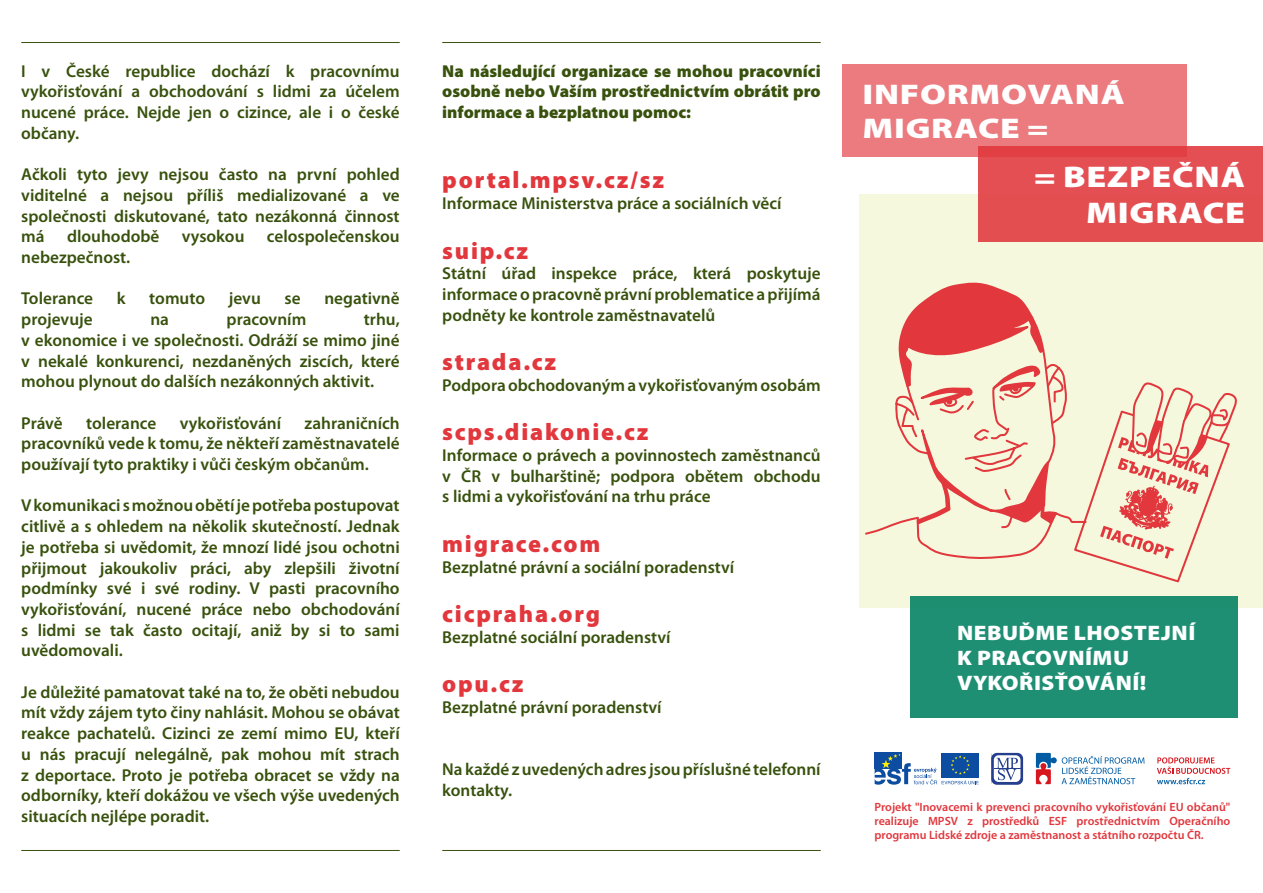
<style>
.page{position:relative;width:1263px;height:893px;background:#fff}
.page>*{position:absolute;margin:0;border:0;box-sizing:border-box;transform-origin:0 0}
.t1{font:900 30px/36px "Myriad Pro";letter-spacing:.02em;color:#fff;text-align:right;scale:1.2 1}
.t2{font:900 28.5px/34.2px "Myriad Pro";letter-spacing:.02em;color:#fff;scale:1.25 1}
.www_tab_ALT{font:900 24px "Myriad Pro";letter-spacing:.075em;color:#e1373d}
.t3{font:900 21px/25.2px "Myriad Pro";letter-spacing:.02em;color:#fff;scale:1.1 1}
.oo{font:600 17.25px/20.7px "Myriad Pro";color:#38510d;text-align:justify}
.oo_black{font:900 17.25px/20.7px "Myriad Pro";color:#38510d;text-align:justify}
.oo_black-2{font:600 12px/14.4px "Myriad Pro";color:#e1373d;text-align:justify}
</style>
<div class="page">
<hr style="left:21px;top:42px;width:379px;height:1px;background:#38510d">
<hr style="left:442px;top:42px;width:379px;height:1px;background:#38510d">
<hr style="left:21px;top:850px;width:379px;height:1px;background:#38510d">
<hr style="left:442px;top:850px;width:379px;height:1px;background:#38510d">
<div style="left:859px;top:194px;width:404px;height:413px;background:#f5f8dc"></div>
<svg style="left:864px;top:282px;width:374px;height:331px"></svg>
<div style="left:942px;top:753px;width:37px;height:25px;background:#0d4da1"></div>
<div style="left:875px;top:753px;width:27px;height:16px;background:#0d4da1"></div>
<svg style="left:875px;top:754px;width:104px;height:31px"></svg>
<svg style="left:1036px;top:753px;width:108px;height:31px"></svg>
<svg style="left:1157px;top:757px;width:73px;height:27px"></svg>
<svg style="left:991px;top:753px;width:32px;height:32px"></svg>
<div style="left:978px;top:146px;width:285px;height:95px;background:#e34e50"></div>
<div style="left:842px;top:64px;width:345px;height:92px;background:#eb7b7f"></div>
<div style="left:910px;top:596px;width:327px;height:122px;background:#1f8f74"></div>
<p class="oo" style="left:21px;top:60px;width:380px">I v České republice dochází k pracovnímu vykořisťování a obchodování s lidmi za účelem nucené práce. Nejde jen o cizince, ale i o české občany.</p>
<p class="oo" style="left:21px;top:164px;width:380px">Ačkoli tyto jevy nejsou často na první pohled viditelné a nejsou příliš medializované a ve společnosti diskutované, tato nezákonná činnost má</p>
<p class="oo" style="left:67px;top:226px;width:94px">dlouhodobě</p>
<p class="oo" style="left:182px;top:226px;width:64px">vysokou</p>
<p class="oo" style="left:267px;top:226px;width:134px">celospolečenskou</p>
<p class="oo" style="left:21px;top:246px;width:111px">nebezpečnost.</p>
<p class="oo" style="left:21px;top:288px;width:73px">Tolerance</p>
<p class="oo" style="left:117px;top:288px;width:10px">k</p>
<p class="oo" style="left:149px;top:288px;width:57px">tomuto</p>
<p class="oo" style="left:229px;top:288px;width:34px">jevu</p>
<p class="oo" style="left:285px;top:288px;width:18px">se</p>
<p class="oo" style="left:324px;top:288px;width:77px">negativně</p>
<p class="oo" style="left:21px;top:309px;width:73px">projevuje</p>
<p class="oo" style="left:150px;top:309px;width:20px">na</p>
<p class="oo" style="left:227px;top:309px;width:81px">pracovním</p>
<p class="oo" style="left:21px;top:309px;width:380px;text-indent:343px">trhu, v ekonomice i ve společnosti. Odráží se mimo jiné v nekalé konkurenci, nezdaněných ziscích, které mohou plynout do dalších nezákonných aktivit.</p>
<p class="oo" style="left:21px;top:412px;width:43px">Právě</p>
<p class="oo" style="left:86px;top:412px;width:72px">tolerance</p>
<p class="oo" style="left:180px;top:412px;width:103px">vykořisťování</p>
<p class="oo" style="left:21px;top:412px;width:380px;text-indent:283px">zahraničních pracovníků vede k tomu, že někteří zaměstnavatelé používají tyto praktiky i vůči českým občanům.</p>
<p class="oo" style="left:21px;top:495px;width:380px">V komunikaci s možnou obětí je potřeba postupovat citlivě a s ohledem na několik skutečností. Jednak je potřeba si uvědomit, že mnozí lidé jsou ochotni přijmout jakoukoliv práci, aby zlepšili životní podmínky své i své rodiny. V pasti pracovního vykořisťování, nucené práce nebo obchodování s lidmi se tak často ocitají, aniž by si to sami uvědomovali.</p>
<p class="oo" style="left:21px;top:681px;width:380px">Je důležité pamatovat také na to, že oběti nebudou mít vždy zájem tyto činy nahlásit. Mohou se obávat reakce pachatelů. Cizinci ze zemí mimo EU, kteří u nás pracují nelegálně, pak mohou mít strach z deportace. Proto je potřeba obracet se vždy na odborníky, kteří dokážou ve všech výše uvedených situacích nejlépe poradit.</p>
<p class="oo_black" style="left:442px;top:61px;width:380px">Na následující organizace se mohou pracovníci osobně nebo Vaším prostřednictvím obrátit pro informace a bezplatnou pomoc:</p>
<p class="www_tab_ALT" style="left:442px;top:167px;width:223px">portal.mpsv.cz/sz</p>
<p class="oo" style="left:442px;top:192px;width:341px">Informace Ministerstva práce a sociálních věcí</p>
<p class="www_tab_ALT" style="left:442px;top:237px;width:87px">suip.cz</p>
<p class="oo" style="left:442px;top:263px;width:380px">Státní úřad inspekce práce, která poskytuje informace o pracovně právní problematice a přijímá podněty ke kontrole zaměstnavatelů</p>
<p class="www_tab_ALT" style="left:442px;top:348px;width:115px">strada.cz</p>
<p class="oo" style="left:442px;top:374px;width:380px">Podpora obchodovaným a vykořisťovaným osobám</p>
<p class="www_tab_ALT" style="left:442px;top:419px;width:208px">scps.diakonie.cz</p>
<p class="oo" style="left:442px;top:444px;width:380px">Informace o právech a povinnostech zaměstnanců v ČR v bulharštině; podpora obětem obchodu s lidmi a vykořisťování na trhu práce</p>
<p class="www_tab_ALT" style="left:442px;top:530px;width:160px">migrace.com</p>
<p class="oo" style="left:442px;top:556px;width:293px">Bezplatné právní a sociální poradenství</p>
<p class="www_tab_ALT" style="left:442px;top:600px;width:159px">cicpraha.org</p>
<p class="oo" style="left:442px;top:626px;width:230px">Bezplatné sociální poradenství</p>
<p class="www_tab_ALT" style="left:442px;top:671px;width:83px">opu.cz</p>
<p class="oo" style="left:442px;top:696px;width:221px">Bezplatné právní poradenství</p>
<p class="oo" style="left:442px;top:759px;width:380px">Na každé z uvedených adres jsou příslušné telefonní kontakty.</p>
<p class="t2" style="left:862px;top:77px;width:211px">INFORMOVANÁ<br>MIGRACE =</p>
<p class="t1" style="left:1034px;top:159px;width:177px">= BEZPEČNÁ<br>MIGRACE</p>
<p class="t3" style="left:957px;top:620px;width:218px">NEBUĎME LHOSTEJNÍ<br>K PRACOVNÍMU<br>VYKOŘISŤOVÁNÍ!</p>
<p class="oo_black-2" style="left:874px;top:799px;width:357px">Projekt "Inovacemi k prevenci pracovního vykořisťování EU občanů" realizuje MPSV z prostředků ESF prostřednictvím Operačního programu Lidské zdroje a zaměstnanost a státního rozpočtu ČR.</p>
</div>
